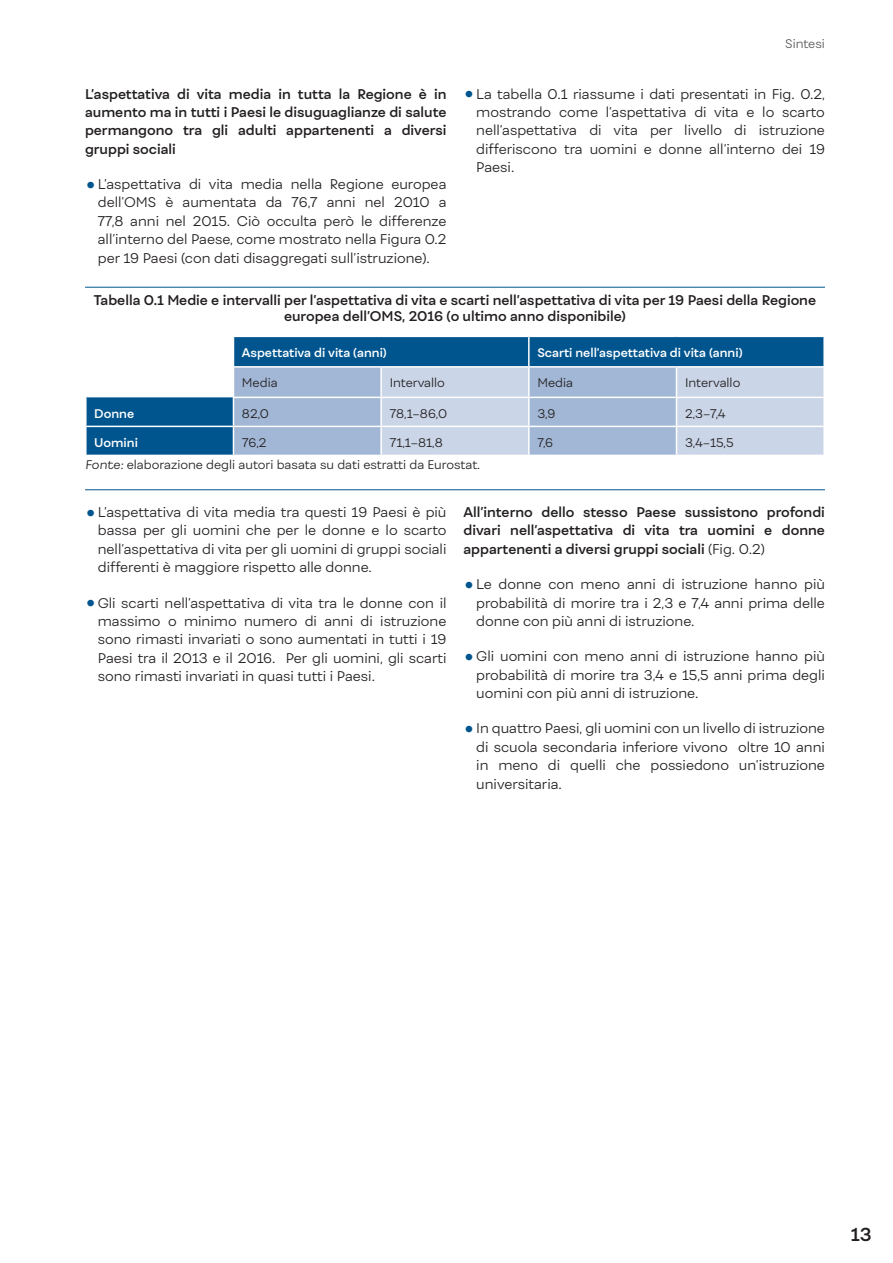
<style>
.page{position:relative;width:893px;height:1263px;background:#fff}
.page>*{position:absolute;margin:0;border:0;box-sizing:border-box;transform-origin:0 0}
.t1{font:600 18px "Fibra";color:#231f20}
.t2{font:300 13.5px/18.3px "Fibra";color:#231f20;text-align:justify}
.t3{font:600 13.5px/18.3px "Fibra";color:#231f20;text-align:justify}
.t4{font:300 12px "Fibra";color:#231f20}
.t5{font:600 12px "Fibra";color:#fff}
.t6{font:300 12px "Fibra";color:#58595b}
.s1{font-size:27px;color:#00558f}
.s2{font-style:italic}
.s3{font-weight:300}
</style>
<div class="page">
<hr style="left:85px;top:287px;width:740px;height:1px;background:#00558f">
<hr style="left:85px;top:489px;width:740px;height:1px;background:#00558f">
<svg style="left:87px;top:397px;width:146px;height:58px;background:#055891"></svg>
<hr style="left:85px;top:426px;width:148px;height:1px;background:#fff">
<svg style="left:233px;top:337px;width:591px;height:118px;background:#8baccb"></svg>
<hr style="left:528px;top:337px;width:2px;height:29px;background:#fff">
<hr style="left:823px;top:337px;width:2px;height:29px;background:#fff">
<hr style="left:233px;top:366px;width:148px;height:2px;background:#fff">
<hr style="left:381px;top:366px;width:148px;height:2px;background:#fff">
<hr style="left:529px;top:366px;width:147px;height:2px;background:#fff">
<hr style="left:676px;top:366px;width:149px;height:2px;background:#fff">
<p class="t3" style="left:85px;top:84px;width:363px">L’aspettativa di vita media in tutta la Regione è in aumento ma in tutti i Paesi le disuguaglianze di salute permangono tra gli adulti appartenenti a diversi gruppi sociali</p>
<p class="t2" style="left:98px;top:175px;width:350px;text-indent:-13px"><span class="s1">•</span> L’aspettativa di vita media nella Regione europea dell’OMS è aumentata da 76,7 anni nel 2010 a 77,8 anni nel 2015. Ciò occulta però le differenze all’interno del Paese, come mostrato nella Figura 0.2 per 19 Paesi (con dati disaggregati sull’istruzione).</p>
<p class="t6" style="left:785px;top:36px;width:41px">Sintesi</p>
<p class="t2" style="left:476px;top:84px;width:350px;text-indent:-13px"><span class="s1">•</span> La tabella 0.1 riassume i dati presentati in Fig. 0.2, mostrando come l’aspettativa di vita e lo scarto nell’aspettativa di vita per livello di istruzione differiscono tra uomini e donne all’interno dei 19<br>Paesi.</p>
<p class="t3" style="left:94px;top:291px;width:724px;line-height:16.5px;text-align:center">Tabella 0.1 Medie e intervalli per l’aspettativa di vita e scarti nell’aspettativa di vita per 19 Paesi della Regione europea dell’OMS, 2016 (o ultimo anno disponibile)</p>
<p class="t5" style="left:242px;top:345px;width:146px">Aspettativa di vita (anni)</p>
<p class="t5" style="left:537px;top:345px;width:207px">Scarti nell’aspettativa di vita (anni)</p>
<p class="t4" style="left:242px;top:376px;width:37px">Media</p>
<p class="t4" style="left:390px;top:376px;width:57px">Intervallo</p>
<p class="t4" style="left:537px;top:376px;width:37px">Media</p>
<p class="t4" style="left:685px;top:376px;width:57px">Intervallo</p>
<p class="t5" style="left:94px;top:406px;width:41px">Donne</p>
<p class="t4" style="left:242px;top:406px;width:28px">82,0</p>
<p class="t4" style="left:390px;top:406px;width:59px">78,1–86,0</p>
<p class="t4" style="left:537px;top:406px;width:20px">3,9</p>
<p class="t4" style="left:685px;top:406px;width:42px">2,3–7,4</p>
<p class="t5" style="left:94px;top:435px;width:45px">Uomini</p>
<p class="t4" style="left:242px;top:435px;width:26px">76,2</p>
<p class="t4" style="left:390px;top:435px;width:55px">71,1–81,8</p>
<p class="t4" style="left:537px;top:435px;width:17px">7,6</p>
<p class="t4" style="left:685px;top:435px;width:50px">3,4–15,5</p>
<p class="t4" style="left:85px;top:458px;width:397px"><span class="s2">Fonte:</span> elaborazione degli autori basata su dati estratti da Eurostat.</p>
<p class="t2" style="left:98px;top:503px;width:350px;text-indent:-13px"><span class="s1">•</span> L’aspettativa di vita media tra questi 19 Paesi è più bassa per gli uomini che per le donne e lo scarto nell’aspettativa di vita per gli uomini di gruppi sociali differenti è maggiore rispetto alle donne.</p>
<p class="t2" style="left:98px;top:593px;width:350px;text-indent:-13px"><span class="s1">•</span> Gli scarti nell’aspettativa di vita tra le donne con il massimo o minimo numero di anni di istruzione sono rimasti invariati o sono aumentati in tutti i 19<br>Paesi tra il 2013 e il 2016. Per gli uomini, gli scarti sono rimasti invariati in quasi tutti i Paesi.</p>
<p class="t3" style="left:463px;top:503px;width:363px">All’interno dello stesso Paese sussistono profondi divari nell’aspettativa di vita tra uomini e donne appartenenti a diversi gruppi sociali <span class="s3">(Fig. 0.2)</span></p>
<p class="t2" style="left:476px;top:575px;width:350px;text-indent:-13px"><span class="s1">•</span> Le donne con meno anni di istruzione hanno più probabilità di morire tra i 2,3 e 7,4 anni prima delle donne con più anni di istruzione.</p>
<p class="t2" style="left:476px;top:647px;width:350px;text-indent:-13px"><span class="s1">•</span> Gli uomini con meno anni di istruzione hanno più probabilità di morire tra 3,4 e 15,5 anni prima degli uomini con più anni di istruzione.</p>
<p class="t2" style="left:476px;top:719px;width:350px;text-indent:-13px"><span class="s1">•</span> In quattro Paesi, gli uomini con un livello di istruzione di scuola secondaria inferiore vivono oltre 10 anni in meno di quelli che possiedono un’istruzione universitaria.</p>
<h1 class="t1" style="left:851px;top:1223px;width:22px">13</h1>
</div>
